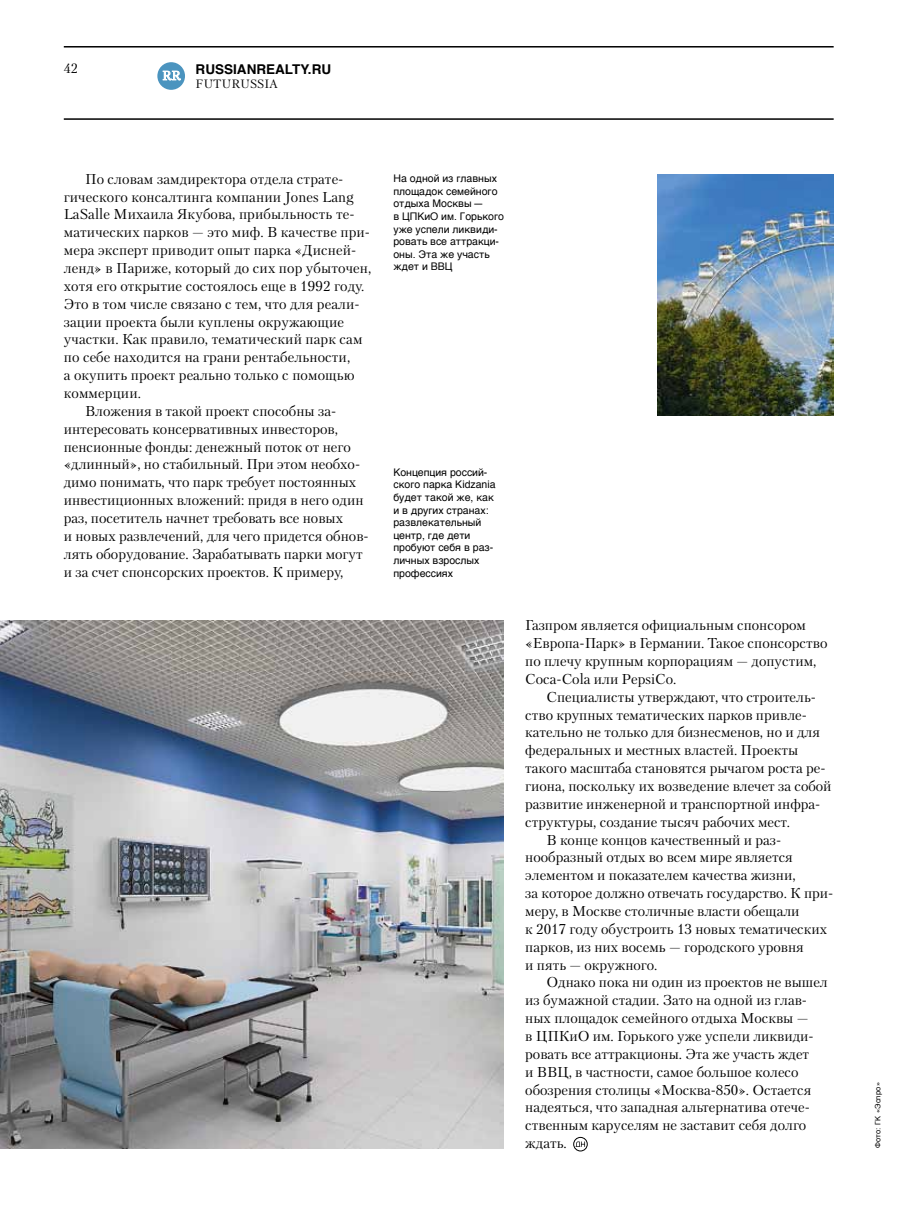
<style>
.page{position:relative;width:923px;height:1212px;background:#fff}
.page>*{position:absolute;margin:0;border:0;box-sizing:border-box;transform-origin:0 0}
.t1{font:14.25px/17.9px "Petersburg TF";color:#000}
.t2{font:700 13.5px "Helvetica TF";color:#000}
.t3{font:13.5px "Petersburg TF";color:#000}
.t4{font:12.6px "Petersburg TF";color:#fff}
.t5{font:12px "Petersburg TF";color:#000}
.t6{font:10.5px/12.6px "Helvetica TF";color:#000}
.t7{font:7.5px "Helvetica TF";letter-spacing:.025em;color:#000}
</style>
<div class="page">
<hr style="left:64px;top:118px;width:769px;height:2px;background:#000">
<hr style="left:64px;top:46px;width:769px;height:2px;background:#000">
<div style="left:157px;top:62px;width:28px;height:28px;background:#4b94bf;border-radius:50%"></div>
<svg style="left:163px;top:71px;width:18px;height:9px"></svg>
<div style="left:573px;top:1137px;width:14px;height:14px;border:1px solid #000;border-radius:50%"></div>
<svg style="left:575px;top:1141px;width:10px;height:6px"></svg>
<img style="left:0;top:620px;width:503px;height:528px">
<img style="left:657px;top:174px;width:176px;height:242px">
<p class="t3" style="left:64px;top:60px;width:16px">42</p>
<p class="t2" style="left:196px;top:58px;width:137px">RUSSIANREALTY.RU</p>
<p class="t5" style="left:196px;top:77px;width:84px">Futurussia</p>
<p class="t4" style="left:162px;top:68px;width:10px">RR</p>
<p class="t1" style="left:85px;top:170px;width:260px">По словам замдиректора отдела страте-</p>
<p class="t1" style="left:64px;top:187px;width:291px">гического консалтинга компании Jones Lang</p>
<p class="t1" style="left:64px;top:205px;width:292px">LaSalle Михаила Якубова, прибыльность те-</p>
<p class="t1" style="left:64px;top:223px;width:308px">матических парков — это миф. В качестве при-</p>
<p class="t1" style="left:64px;top:241px;width:294px">мера эксперт приводит опыт парка «Дисней-</p>
<p class="t1" style="left:64px;top:259px;width:309px">ленд» в Париже, который до сих пор убыточен,</p>
<p class="t1" style="left:64px;top:277px;width:302px">хотя его открытие состоялось еще в 1992 году.</p>
<p class="t1" style="left:64px;top:294px;width:297px">Это в том числе связано с тем, что для реали-</p>
<p class="t1" style="left:64px;top:312px;width:282px">зации проекта были куплены окружающие</p>
<p class="t1" style="left:64px;top:330px;width:300px">участки. Как правило, тематический парк сам</p>
<p class="t1" style="left:64px;top:348px;width:288px">по себе находится на грани рентабельности,</p>
<p class="t1" style="left:64px;top:366px;width:292px">а окупить проект реально только с помощью</p>
<p class="t1" style="left:64px;top:384px;width:79px">коммерции.</p>
<p class="t1" style="left:85px;top:402px;width:252px">Вложения в такой проект способны за-</p>
<p class="t1" style="left:64px;top:419px;width:275px">интересовать консервативных инвесторов,</p>
<p class="t1" style="left:64px;top:437px;width:288px">пенсионные фонды: денежный поток от него</p>
<p class="t1" style="left:64px;top:455px;width:298px">«длинный», но стабильный. При этом необхо-</p>
<p class="t1" style="left:64px;top:473px;width:294px">димо понимать, что парк требует постоянных</p>
<p class="t1" style="left:64px;top:491px;width:301px">инвестиционных вложений: придя в него один</p>
<p class="t1" style="left:64px;top:509px;width:281px">раз, посетитель начнет требовать все новых</p>
<p class="t1" style="left:64px;top:527px;width:306px">и новых развлечений, для чего придется обнов-</p>
<p class="t1" style="left:64px;top:544px;width:300px">лять оборудование. Зарабатывать парки могут</p>
<p class="t1" style="left:64px;top:562px;width:281px">и за счет спонсорских проектов. К примеру,</p>
<p class="t6" style="left:393px;top:173px;width:112px">На одной из главных площадок семейного отдыха Москвы —<br>в ЦПКиО им. Горького уже успели ликвиди&shy;ровать все аттракци&shy;оны. Эта же участь ждет и ВВЦ</p>
<p class="t6" style="left:393px;top:466px;width:104px">Концепция россий&shy;ского парка Kidzania будет такой же, как и в других странах: развлекательный центр, где дети пробуют себя в раз&shy;личных взрослых профессиях</p>
<p class="t1" style="left:525px;top:616px;width:304px">Газпром является официальным спонсором «Европа-Парк» в Германии. Такое спонсорство по плечу крупным корпорациям — допустим, Coca-Cola или PepsiCo.</p>
<p class="t1" style="left:546px;top:687px;width:271px">Специалисты утверждают, что строитель-</p>
<p class="t1" style="left:525px;top:705px;width:283px">ство крупных тематических парков привле-</p>
<p class="t1" style="left:525px;top:723px;width:296px">кательно не только для бизнесменов, но и для</p>
<p class="t1" style="left:525px;top:741px;width:274px">федеральных и местных властей. Проекты</p>
<p class="t1" style="left:525px;top:759px;width:302px">такого масштаба становятся рычагом роста ре-</p>
<p class="t1" style="left:525px;top:777px;width:308px">гиона, поскольку их возведение влечет за собой</p>
<p class="t1" style="left:525px;top:795px;width:296px">развитие инженерной и транспортной инфра-</p>
<p class="t1" style="left:525px;top:812px;width:266px">структуры, создание тысяч рабочих мест.</p>
<p class="t1" style="left:546px;top:830px;width:236px">В конце концов качественный и раз-</p>
<p class="t1" style="left:525px;top:848px;width:269px">нообразный отдых во всем мире является</p>
<p class="t1" style="left:525px;top:866px;width:272px">элементом и показателем качества жизни,</p>
<p class="t1" style="left:525px;top:884px;width:309px">за которое должно отвечать государство. К при-</p>
<p class="t1" style="left:525px;top:902px;width:276px">меру, в Москве столичные власти обещали</p>
<p class="t1" style="left:525px;top:920px;width:303px">к 2017 году обустроить 13 новых тематических</p>
<p class="t1" style="left:525px;top:937px;width:280px">парков, из них восемь — городского уровня</p>
<p class="t1" style="left:525px;top:955px;width:134px">и пять — окружного.</p>
<p class="t1" style="left:546px;top:973px;width:283px">Однако пока ни один из проектов не вышел</p>
<p class="t1" style="left:525px;top:991px;width:283px">из бумажной стадии. Зато на одной из глав-</p>
<p class="t1" style="left:525px;top:1009px;width:285px">ных площадок семейного отдыха Москвы —</p>
<p class="t1" style="left:525px;top:1027px;width:290px">в ЦПКиО им. Горького уже успели ликвиди-</p>
<p class="t1" style="left:525px;top:1044px;width:285px">ровать все аттракционы. Эта же участь ждет</p>
<p class="t1" style="left:525px;top:1062px;width:275px">и ВВ Ц, в частности, самое большое колесо</p>
<p class="t1" style="left:525px;top:1080px;width:288px">обозрения столицы «Москва-850». Остается</p>
<p class="t1" style="left:525px;top:1098px;width:286px">надеяться, что западная альтернатива отече-</p>
<p class="t1" style="left:525px;top:1116px;width:282px">ственным каруселям не заставит себя долго</p>
<p class="t1" style="left:525px;top:1134px;width:43px">ждать.</p>
<p class="t7" style="left:872px;top:1148px;width:67px;rotate:-90deg">Фото: ГК «Эспро»</p>
</div>
